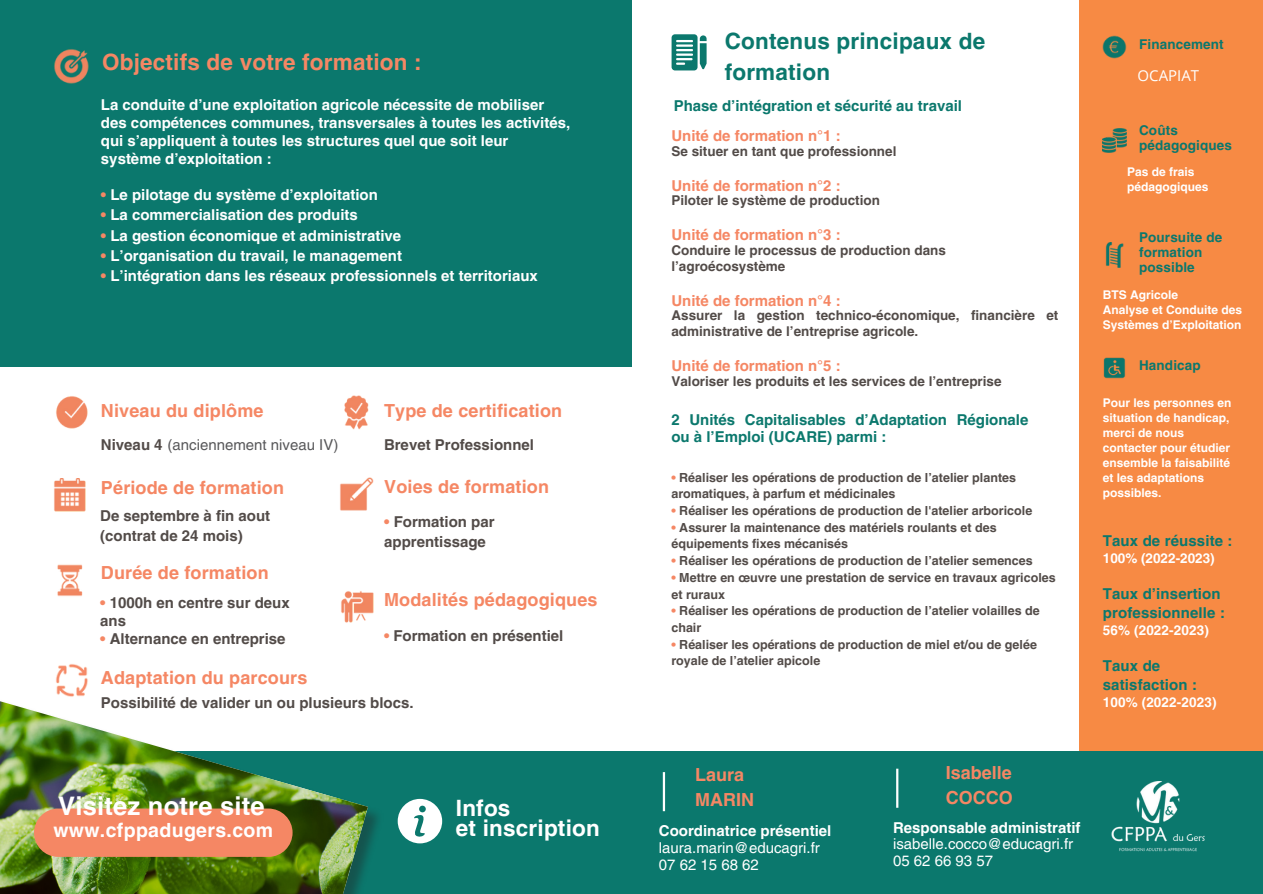
<style>
.page{position:relative;width:1263px;height:894px;background:#fff}
.page>*{position:absolute;margin:0;border:0;box-sizing:border-box;transform-origin:0 0}
.t1{font:700 25.5px "Helvetica LT Pro";letter-spacing:.01em;color:#fff}
.t2{font:700 22.5px/31.5px "Helvetica LT Pro";letter-spacing:.01em;color:#0b786d}
.t3{font:700 22.5px "Helvetica LT Pro";letter-spacing:.01em;color:#f58764}
.t4{font:700 22.5px "Helvetica LT Pro";letter-spacing:.01em;color:#fff}
.t5{font:700 19.5px "Helvetica LT Pro";letter-spacing:.02em;color:#fff}
.t6{font:700 18px/24.8px "Helvetica LT Pro";letter-spacing:.01em;color:#f58764}
.t7{font:700 15px/18px "Helvetica LT Pro";color:#fff}
.t8{font:700 15px/18px "Helvetica LT Pro";color:#524b48}
.t9{font:700 15px/16.8px "Helvetica LT Pro";color:#0b786d}
.t10{font:700 15px "Helvetica LT Pro";color:#f58764}
.t11{font:15px/16.8px "Helvetica LT Pro";color:#fff}
.t12{font:15px "Helvetica LT Pro";color:#58585a}
.t13{font:15px "Open Sans";color:#fff}
.t14{font:700 13.5px/15.8px "Helvetica LT Pro";color:#524b48}
.t15{font:700 13.5px/14.7px "Helvetica LT Pro";letter-spacing:.01em;color:#0b786d}
.t16{font:700 13.5px "Helvetica LT Pro";letter-spacing:.01em;color:#fff}
.t17{font:700 12.45px/16.6px "Helvetica LT Pro";color:#524b48}
.t18{font:700 12px/15px "Helvetica LT Pro";color:#fff}
.s1{color:#f58764}
.s2{font-weight:700;color:#524b48}
.s3{font-weight:400}
.s4{font-weight:700}
</style>
<div class="page">
<div style="left:0;top:0;width:631px;height:366px;background:#0b786d"></div>
<div style="left:1080px;top:0;width:183px;height:789px;background:#f78a44"></div>
<div style="left:128px;top:751px;width:1135px;height:142px;background:#0b786d"></div>
<img style="left:54px;top:49px;width:35px;height:35px">
<img style="left:56px;top:396px;width:32px;height:33px">
<img style="left:54px;top:478px;width:32px;height:34px">
<img style="left:340px;top:477px;width:33px;height:34px">
<img style="left:344px;top:395px;width:25px;height:34px">
<img style="left:57px;top:564px;width:26px;height:33px">
<img style="left:341px;top:591px;width:33px;height:32px">
<img style="left:0;top:701px;width:368px;height:192px">
<div style="left:34px;top:808px;width:258px;height:48px;background:#f58764;border-radius:24px"></div>
<hr style="left:663px;top:771px;width:2px;height:40px;background:#fff">
<hr style="left:896px;top:768px;width:2px;height:39px;background:#fff">
<svg style="left:672px;top:34px;width:34px;height:36px"></svg>
<img style="left:1111px;top:781px;width:93px;height:70px">
<img style="left:1103px;top:357px;width:23px;height:22px">
<img style="left:1103px;top:35px;width:23px;height:24px">
<img style="left:1103px;top:129px;width:23px;height:23px">
<img style="left:1105px;top:242px;width:19px;height:25px">
<img style="left:56px;top:664px;width:32px;height:32px">
<svg style="left:398px;top:798px;width:44px;height:45px"></svg>
<p class="t3" style="left:102px;top:54px;width:321px">Objectifs de votre formation :</p>
<p class="t7" style="left:101px;top:97px;width:471px">La conduite d’une exploitation agricole nécessite de mobiliser des compétences communes, transversales à toutes les activités, qui s’appliquent à toutes les structures quel que soit leur système d’exploitation :</p>
<p class="t7" style="left:101px;top:187px;width:278px"><span class="s1">•</span> Le pilotage du système d’exploitation</p>
<p class="t7" style="left:101px;top:207px;width:258px"><span class="s1">•</span> La commercialisation des produits</p>
<p class="t7" style="left:101px;top:228px;width:302px"><span class="s1">•</span> La gestion économique et administrative</p>
<p class="t7" style="left:101px;top:248px;width:303px"><span class="s1">•</span> L’organisation du travail, le management</p>
<p class="t7" style="left:101px;top:268px;width:438px"><span class="s1">•</span> L’intégration dans les réseaux professionnels et territoriaux</p>
<p class="t6" style="left:101px;top:400px;width:164px">Niveau du diplôme</p>
<p class="t12" style="left:101px;top:439px;width:239px"><span class="s2">Niveau 4</span> (anciennement niveau IV)</p>
<p class="t6" style="left:384px;top:400px;width:180px">Type de certification</p>
<p class="t8" style="left:384px;top:437px;width:151px">Brevet Professionnel</p>
<p class="t6" style="left:101px;top:477px;width:185px">Période de formation</p>
<p class="t6" style="left:384px;top:475px;width:166px">Voies de formation</p>
<p class="t8" style="left:100px;top:507px;width:171px">De septembre à fin aout</p>
<p class="t8" style="left:100px;top:528px;width:144px">(contrat de 24 mois)</p>
<p class="t6" style="left:101px;top:562px;width:169px">Durée de formation</p>
<p class="t8" style="left:100px;top:595px;width:191px"><span class="s1">•</span> 1000h en centre sur deux ans</p>
<p class="t8" style="left:100px;top:631px;width:187px"><span class="s1">•</span> Alternance en entreprise</p>
<p class="t6" style="left:101px;top:667px;width:208px">Adaptation du parcours</p>
<p class="t8" style="left:384px;top:512px;width:112px;line-height:20.2px"><span class="s1">•</span> Formation par apprentissage</p>
<p class="t6" style="left:384px;top:588px;width:215px">Modalités pédagogiques</p>
<p class="t8" style="left:384px;top:627px;width:181px"><span class="s1">•</span> Formation en présentiel</p>
<p class="t8" style="left:101px;top:695px;width:314px">Possibilité de valider un ou plusieurs blocs.</p>
<p class="t1" style="left:58px;top:796px;width:208px">Visitez notre site</p>
<p class="t5" style="left:53px;top:823px;width:221px">www.cfppadugers.com</p>
<p class="t4" style="left:456px;top:799px;width:56px">Infos</p>
<p class="t4" style="left:456px;top:819px;width:145px">et inscription</p>
<p class="t2" style="left:725px;top:27px;width:262px">Contenus principaux de formation</p>
<p class="t9" style="left:674px;top:98px;width:290px">Phase d’intégration et sécurité au travail</p>
<p class="t10" style="left:671px;top:130px;width:171px">Unité de formation n°1 :</p>
<p class="t14" style="left:671px;top:144px;width:227px">Se situer en tant que professionnel</p>
<p class="t10" style="left:671px;top:180px;width:171px">Unité de formation n°2 :</p>
<p class="t14" style="left:671px;top:194px;width:210px">Piloter le système de production</p>
<p class="t10" style="left:671px;top:229px;width:171px">Unité de formation n°3 :</p>
<p class="t14" style="left:671px;top:243px;width:276px">Conduire le processus de production dans l’agroécosystème</p>
<p class="t10" style="left:671px;top:295px;width:171px">Unité de formation n°4 :</p>
<p class="t14" style="left:671px;top:309px;width:388px">Assurer la gestion technico-économique, financière et administrative de l’entreprise agricole.</p>
<p class="t10" style="left:671px;top:360px;width:171px">Unité de formation n°5 :</p>
<p class="t14" style="left:671px;top:374px;width:332px">Valoriser les produits et les services de l’entreprise</p>
<p class="t9" style="left:671px;top:413px;width:359px">2 Unités Capitalisables d’Adaptation Régionale ou à l’Emploi (UCARE) parmi :</p>
<p class="t17" style="left:671px;top:470px;width:346px"><span class="s1">•</span> Réaliser les opérations de production de l’atelier plantes aromatiques, à parfum et médicinales</p>
<p class="t17" style="left:671px;top:503px;width:362px"><span class="s1">•</span> Réaliser les opérations de production de l'atelier arboricole</p>
<p class="t17" style="left:671px;top:520px;width:327px"><span class="s1">•</span> Assurer la maintenance des matériels roulants et des équipements fixes mécanisés</p>
<p class="t17" style="left:671px;top:553px;width:363px"><span class="s1">•</span> Réaliser les opérations de production de l’atelier semences</p>
<p class="t17" style="left:671px;top:570px;width:386px"><span class="s1">•</span> Mettre en œuvre une prestation de service en travaux agricoles et ruraux</p>
<p class="t17" style="left:671px;top:603px;width:370px"><span class="s1">•</span> Réaliser les opérations de production de l’atelier volailles de chair</p>
<p class="t17" style="left:671px;top:637px;width:367px"><span class="s1">•</span> Réaliser les opérations de production de miel et/ou de gelée royale de l’atelier apicole</p>
<p class="t6" style="left:695px;top:763px;width:51px">Laura</p>
<p class="t6" style="left:695px;top:788px;width:60px">MARIN</p>
<p class="t7" style="left:659px;top:823px;width:174px;line-height:16.8px">Coordinatrice présentiel <span class="s3">laura.marin@educagri.fr</span></p>
<p class="t11" style="left:659px;top:857px;width:102px">07 62 15 68 62</p>
<p class="t6" style="left:946px;top:762px;width:68px">Isabelle<br>COCCO</p>
<p class="t11" style="left:893px;top:820px;width:189px"><span class="s4">Responsable administratif </span>isabelle.cocco@educagri.fr<br>05 62 66 93 57</p>
<p class="t15" style="left:1139px;top:38px;width:86px">Financement</p>
<p class="t13" style="left:1137px;top:65px;width:63px">OCAPIAT</p>
<p class="t15" style="left:1139px;top:124px;width:40px">Coûts</p>
<p class="t15" style="left:1139px;top:139px;width:94px">pédagogiques</p>
<p class="t18" style="left:1127px;top:165px;width:83px">Pas de frais pédagogiques</p>
<p class="t15" style="left:1139px;top:231px;width:85px">Poursuite de formation possible</p>
<p class="t18" style="left:1103px;top:288px;width:77px">BTS Agricole</p>
<p class="t18" style="left:1103px;top:303px;width:141px">Analyse et Conduite des<br>Systèmes d’Exploitation</p>
<p class="t15" style="left:1139px;top:359px;width:63px">Handicap</p>
<p class="t18" style="left:1103px;top:396px;width:130px">Pour les personnes en situation de handicap, merci de nous contacter pour étudier ensemble la faisabilité et les adaptations possibles.</p>
<p class="t9" style="left:1103px;top:533px;width:131px">Taux de réussite :</p>
<p class="t16" style="left:1103px;top:553px;width:113px">100% (2022-2023)</p>
<p class="t9" style="left:1103px;top:587px;width:119px">Taux d’insertion</p>
<p class="t9" style="left:1103px;top:606px;width:124px">professionnelle :</p>
<p class="t16" style="left:1103px;top:625px;width:108px">56% (2022-2023)</p>
<p class="t9" style="left:1103px;top:658px;width:59px">Taux de</p>
<p class="t9" style="left:1103px;top:677px;width:96px">satisfaction :</p>
<p class="t16" style="left:1103px;top:696px;width:115px">100% (2022-2023)</p>
</div>
